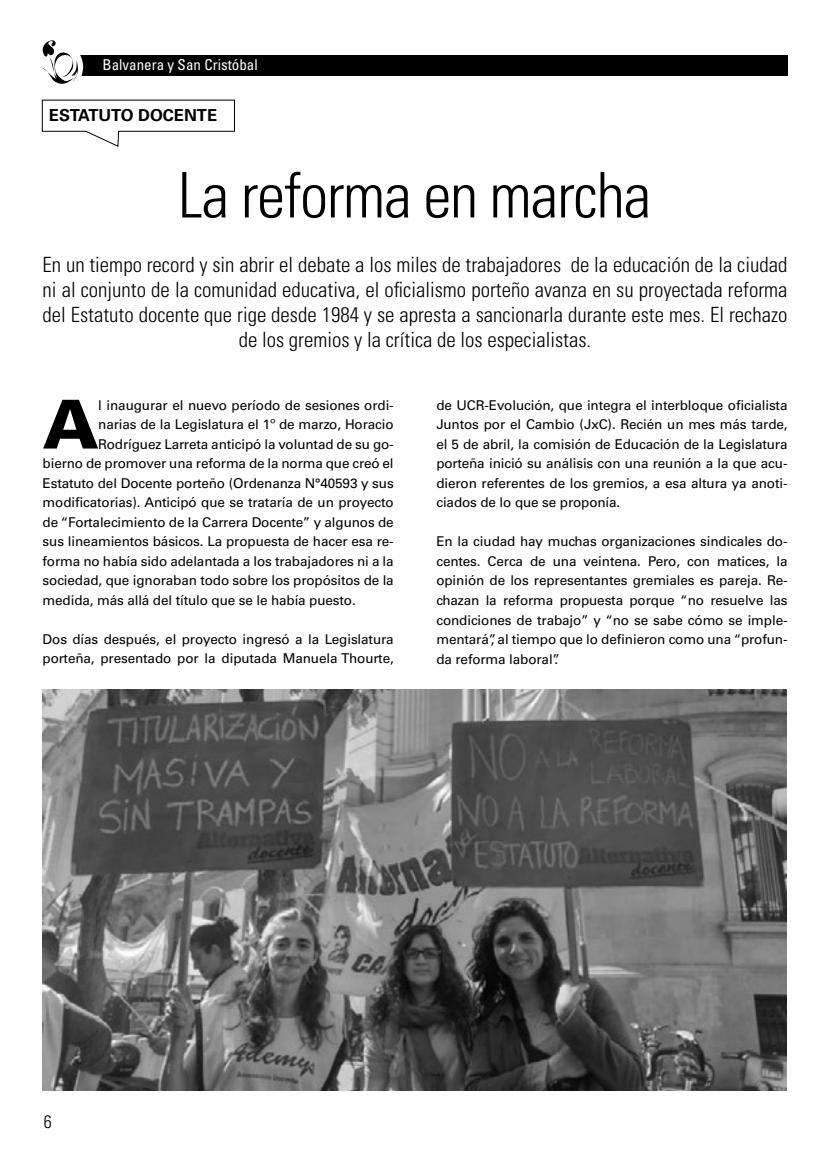
<style>
.page{position:relative;width:830px;height:1170px;background:#fff}
.page>*{position:absolute;margin:0;border:0;box-sizing:border-box;transform-origin:0 0}
.t1{font:900 67.5px "Univers LT Std";color:#000}
.t2{font:300 condensed 63px "Univers LT Std";letter-spacing:-.02em;color:#000}
.t3{font:300 condensed 21px/25.2px "Univers LT Std";color:#000;text-align:center}
.t4{font:300 condensed 18px "Univers LT Std";color:#000}
.t5{font:700 16.5px "Univers LT Std";color:#000}
.t6{font:condensed 15px "Univers LT Std";color:#fff}
.t7{font:13.5px/19.5px "Univers LT Std";letter-spacing:-.01em;color:#000;text-align:justify}
</style>
<div class="page">
<div style="left:43px;top:55px;width:744px;height:21px;background:#000"></div>
<div style="left:32px;top:41px;width:51px;height:51px;background:#fff;border-radius:50%"></div>
<svg style="left:40px;top:40px;width:38px;height:44px"></svg>
<svg style="left:42px;top:99px;width:193px;height:48px"></svg>
<img style="left:43px;top:689px;width:743px;height:401px">
<p class="t6" style="left:103px;top:56px;width:156px">Balvanera y San Cristóbal</p>
<p class="t5" style="left:49px;top:105px;width:169px">ESTATUTO DOCENTE</p>
<h2 class="t2" style="left:178px;top:157px;width:474px">La reforma en marcha</h2>
<p class="t3" style="left:43px;top:252px;width:746px">En un tiempo record y sin abrir el debate a los miles de trabajadores de la educación de la ciudad ni al conjunto de la comunidad educativa, el oficialismo porteño avanza en su proyectada reforma del Estatuto docente que rige desde 1984 y se apresta a sancionarla durante este mes. El rechazo de los gremios y la crítica de los especialistas.</p>
<h1 class="t1" style="left:43px;top:382px;width:58px">A</h1>
<p class="t7" style="left:98px;top:395px;width:297px">l inaugurar el nuevo período de sesiones ordi-</p>
<p class="t7" style="left:98px;top:414px;width:297px">narias de la Legislatura el 1º de marzo, Horacio</p>
<p class="t7" style="left:98px;top:434px;width:297px">Rodríguez Larreta anticipó la voluntad de su go-</p>
<p class="t7" style="left:43px;top:453px;width:352px">bierno de promover una reforma de la norma que creó el</p>
<p class="t7" style="left:43px;top:473px;width:352px">Estatuto del Docente porteño (Ordenanza N°40593 y sus</p>
<p class="t7" style="left:43px;top:492px;width:352px">modificatorias). Anticipó que se trataría de un proyecto</p>
<p class="t7" style="left:43px;top:512px;width:352px">de “Fortalecimiento de la Carrera Docente” y algunos de</p>
<p class="t7" style="left:43px;top:531px;width:352px">sus lineamientos básicos. La propuesta de hacer esa re-</p>
<p class="t7" style="left:43px;top:551px;width:352px">forma no había sido adelantada a los trabajadores ni a la</p>
<p class="t7" style="left:43px;top:570px;width:352px">sociedad, que ignoraban todo sobre los propósitos de la</p>
<p class="t7" style="left:43px;top:590px;width:314px">medida, más allá del título que se le había puesto.</p>
<p class="t7" style="left:43px;top:629px;width:352px">Dos días después, el proyecto ingresó a la Legislatura porteña, presentado por la diputada Manuela Thourte,</p>
<p class="t7" style="left:436px;top:395px;width:352px">de UCR-Evolución, que integra el interbloque oficialista Juntos por el Cambio (JxC). Recién un mes más tarde, el 5 de abril, la comisión de Educación de la Legislatura porteña inició su análisis con una reunión a la que acu&shy;dieron referentes de los gremios, a esa altura ya anoti&shy;ciados de lo que se proponía.</p>
<p class="t7" style="left:436px;top:532px;width:352px">En la ciudad hay muchas organizaciones sindicales do&shy;centes. Cerca de una veintena. Pero, con matices, la opinión de los representantes gremiales es pareja. Re&shy;chazan la reforma propuesta porque “no resuelve las condiciones de trabajo” y “no se sabe cómo se imple&shy;mentará”, al tiempo que lo definieron como una “profun&shy;da reforma laboral”.</p>
<h3 class="t4" style="left:44px;top:1110px;width:9px">6</h3>
</div>
